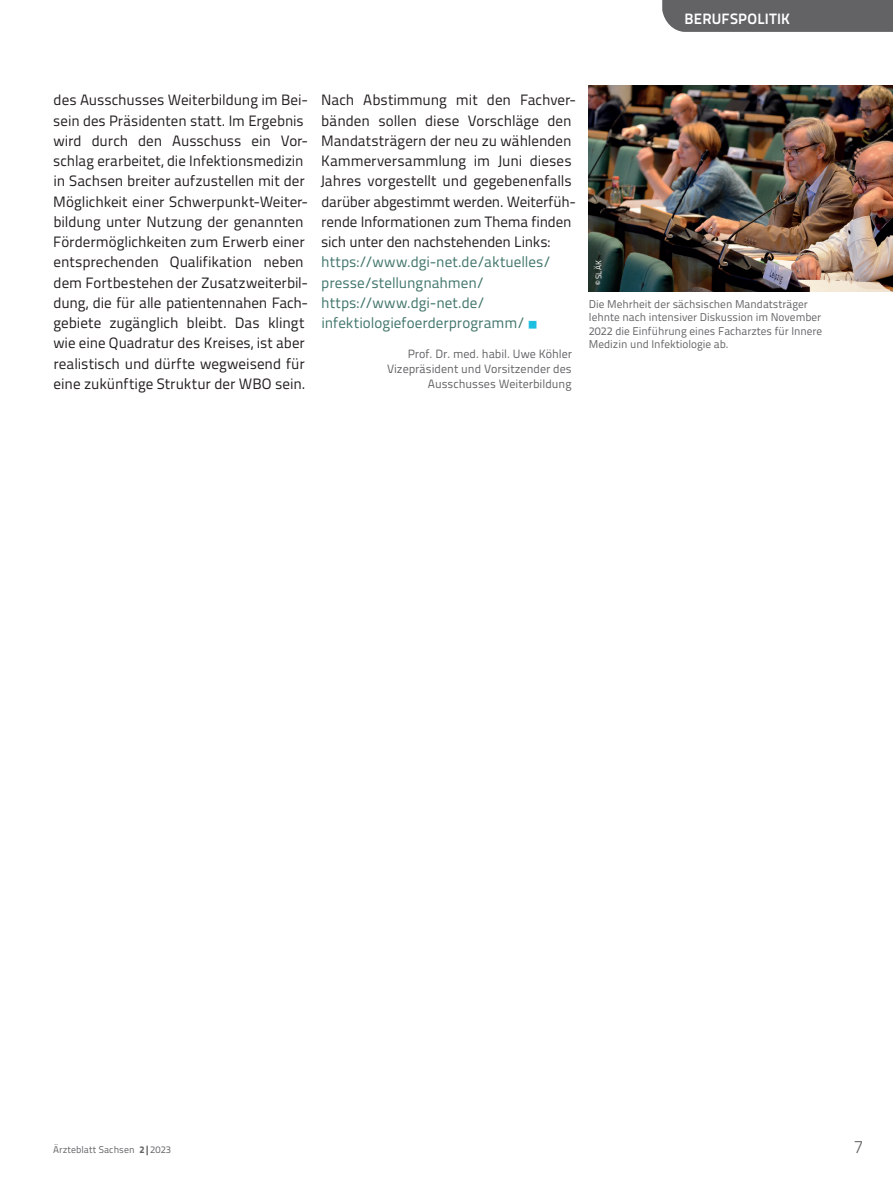
<style>
.page{position:relative;width:893px;height:1191px;background:#fff}
.page>*{position:absolute;margin:0;border:0;box-sizing:border-box;transform-origin:0 0}
.t1{font:300 18px "Titillium Text";color:#636366}
.t2{font:15px/20.2px "Titillium Text";letter-spacing:-.005em;color:#231f20}
.t3{font:15px/20.2px "Titillium Text";color:#40756b}
.t4{font:700 15px "Titillium Text";letter-spacing:.01em;color:#fff}
.t5{font:12px/15px "Titillium Text";color:#636366;text-align:right}
.t6{font:11.25px/13.5px "Titillium Text";color:#636366}
.t7{font:9.75px "Titillium Text";letter-spacing:.01em;color:#636366}
.t8{font:8.25px "Titillium Text";color:#fff}
.s1{font-family:"Source Sans Variable";font-size:9.75px;color:#1cbfdf}
.s2{font-weight:800}
</style>
<div class="page">
<div style="left:662px;top:0;width:231px;height:32px;background:#636366"></div>
<img style="left:589px;top:85px;width:304px;height:207px">
<p class="t4" style="left:685px;top:7px;width:107px">BERUFSPOLITIK</p>
<p class="t2" style="left:53px;top:89px;width:256px">des Ausschusses Weiterbildung im Bei&shy;sein des Präsidenten statt. Im Ergebnis wird durch den Ausschuss ein Vor&shy;schlag erarbeitet, die Infektionsmedizin in Sachsen breiter aufzustellen mit der Möglichkeit einer Schwerpunkt-Weiter&shy;bildung unter Nutzung der genannten Fördermöglichkeiten zum Erwerb einer entsprechenden Qualifikation neben dem Fortbestehen der Zusatzweiterbil&shy;dung, die für alle patientennahen Fach-- gebiete zugänglich bleibt. Das klingt wie eine Quadratur des Kreises, ist aber realistisch und dürfte wegweisend für eine zukünftige Struktur der WBO sein.</p>
<p class="t2" style="left:320px;top:89px;width:257px">Nach Abstimmung mit den Fachver&shy;bänden sollen diese Vorschläge den Mandatsträgern der neu zu wählenden Kammerversammlung im Juni dieses Jahres vorgestellt und gegebenenfalls darüber abgestimmt werden. Weiterfüh&shy;rende Informationen zum Thema finden sich unter den nachstehenden Links:</p>
<p class="t3" style="left:321px;top:251px;width:231px">https://www.dgi-net.de/aktuelles/ presse/stellungnahmen/ https://www.dgi-net.de/ infektiologiefoerderprogramm/ <span class="s1">■</span></p>
<p class="t5" style="left:387px;top:346px;width:187px">Prof. Dr. med. habil. Uwe Köhler<br>Vizepräsident und Vorsitzender des<br>Ausschusses Weiterbildung</p>
<p class="t8" style="left:592px;top:285px;width:26px;rotate:-90deg">© SLÄK</p>
<p class="t6" style="left:589px;top:297px;width:235px">Die Mehrheit der sächsischen Mandatsträger lehnte nach intensiver Diskussion im November 2022 die Einführung eines Facharztes für Innere Medizin und Infektiologie ab.</p>
<p class="t7" style="left:53px;top:1142px;width:119px">Ärzteblatt Sachsen <span class="s2">2|</span>2023</p>
<p class="t1" style="left:854px;top:1133px;width:11px">7</p>
</div>
